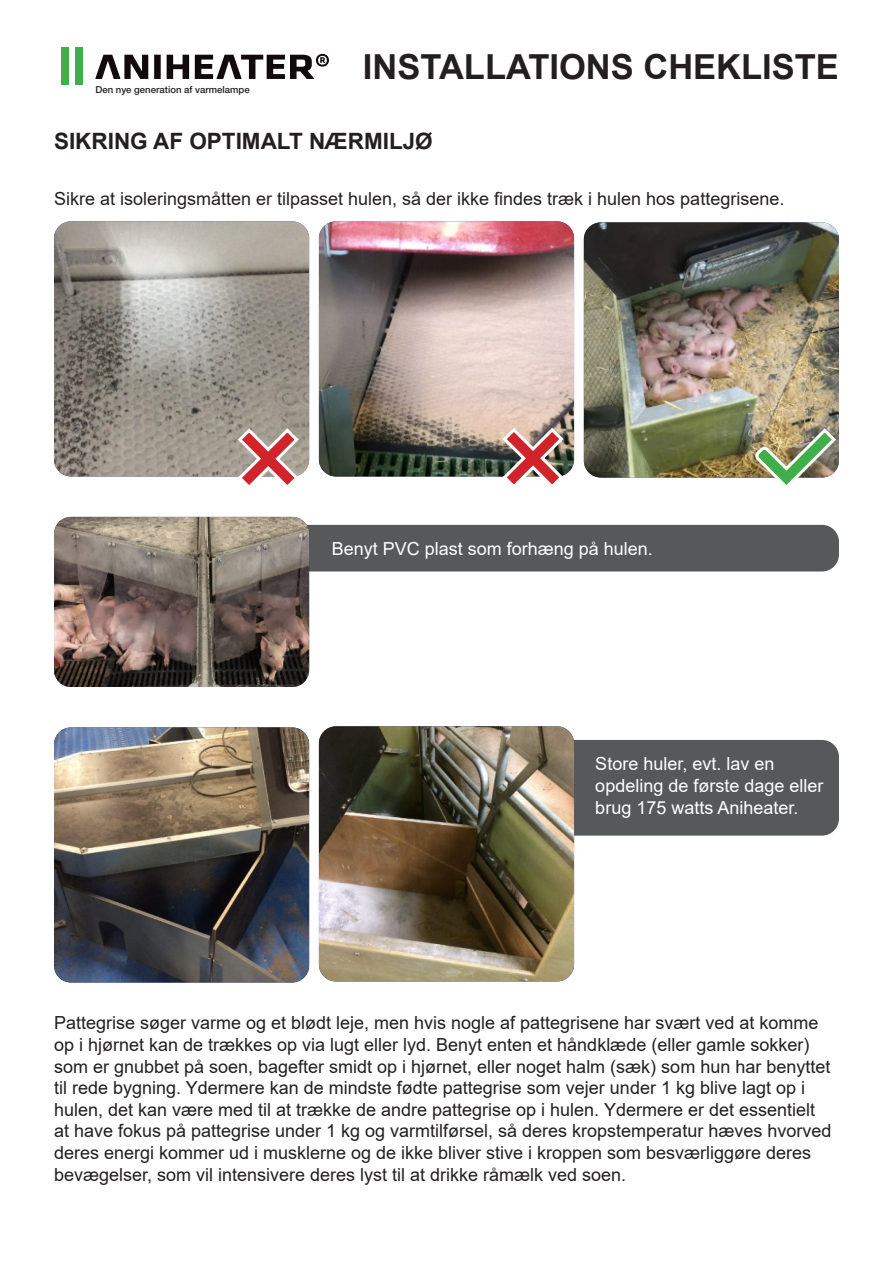
<style>
.page{position:relative;width:893px;height:1263px;background:#fff}
.page>*{position:absolute;margin:0;border:0;box-sizing:border-box;transform-origin:0 0}
.t1{font:700 34.5px "Arial";color:#231f20}
.t2{font:700 22.5px "Arial";color:#231f20}
.t3{font:18px/21.6px "Arial";color:#231f20}
.t4{font:18px/21.6px "Arial";color:#fff}
.t5{font:500 9.6px "Helvetica Neue";color:#231f20}
</style>
<div class="page">
<div style="left:483px;top:740px;width:356px;height:96px;background:#57585a;border-radius:17px"></div>
<div style="left:154px;top:55px;width:7px;height:24px;background:#110a0c"></div>
<svg style="left:167px;top:55px;width:22px;height:24px"></svg>
<svg style="left:95px;top:55px;width:53px;height:24px"></svg>
<svg style="left:195px;top:54px;width:134px;height:25px"></svg>
<div style="left:61px;top:47px;width:8px;height:38px;background:#40ae49"></div>
<div style="left:75px;top:47px;width:7px;height:38px;background:#40ae49"></div>
<img style="left:584px;top:222px;width:255px;height:255px">
<img style="left:54px;top:727px;width:255px;height:255px">
<img style="left:319px;top:726px;width:255px;height:255px">
<img style="left:54px;top:221px;width:255px;height:255px">
<img style="left:319px;top:221px;width:255px;height:255px">
<div style="left:230px;top:525px;width:609px;height:46px;background:#57585a;border-radius:17px"></div>
<img style="left:54px;top:517px;width:255px;height:170px">
<img style="left:752px;top:426px;width:86px;height:59px">
<svg style="left:500px;top:426px;width:66px;height:58px"></svg>
<svg style="left:236px;top:426px;width:65px;height:59px"></svg>
<p class="t1" style="left:363px;top:43px;width:477px">INSTALLATIONS CHEKLISTE</p>
<p class="t5" style="left:95px;top:82px;width:156px">Den nye generation af varmelampe</p>
<p class="t2" style="left:54px;top:125px;width:380px">SIKRING AF OPTIMALT NÆRMILJØ</p>
<p class="t3" style="left:54px;top:188px;width:732px">Sikre at isoleringsmåtten er tilpasset hulen, så der ikke findes træk i hulen hos pattegrisene.</p>
<p class="t4" style="left:332px;top:538px;width:323px">Benyt PVC plast som forhæng på hulen.</p>
<p class="t4" style="left:595px;top:753px;width:230px">Store huler, evt. lav en opdeling de første dage eller brug 175 watts Aniheater.</p>
<p class="t3" style="left:54px;top:1012px;width:779px">Pattegrise søger varme og et blødt leje, men hvis nogle af pattegrisene har svært ved at komme op i hjørnet kan de trækkes op via lugt eller lyd. Benyt enten et håndklæde (eller gamle sokker) som er gnubbet på soen, bagefter smidt op i hjørnet, eller noget halm (sæk) som hun har benyttet til rede bygning. Ydermere kan de mindste fødte pattegrise som vejer under 1 kg blive lagt op i hulen, det kan være med til at trække de andre pattegrise op i hulen. Ydermere er det essentielt at have fokus på pattegrise under 1 kg og varmtilførsel, så deres kropstemperatur hæves hvorved deres energi kommer ud i musklerne og de ikke bliver stive i kroppen som besværliggøre deres bevægelser, som vil intensivere deres lyst til at drikke råmælk ved soen.</p>
</div>
